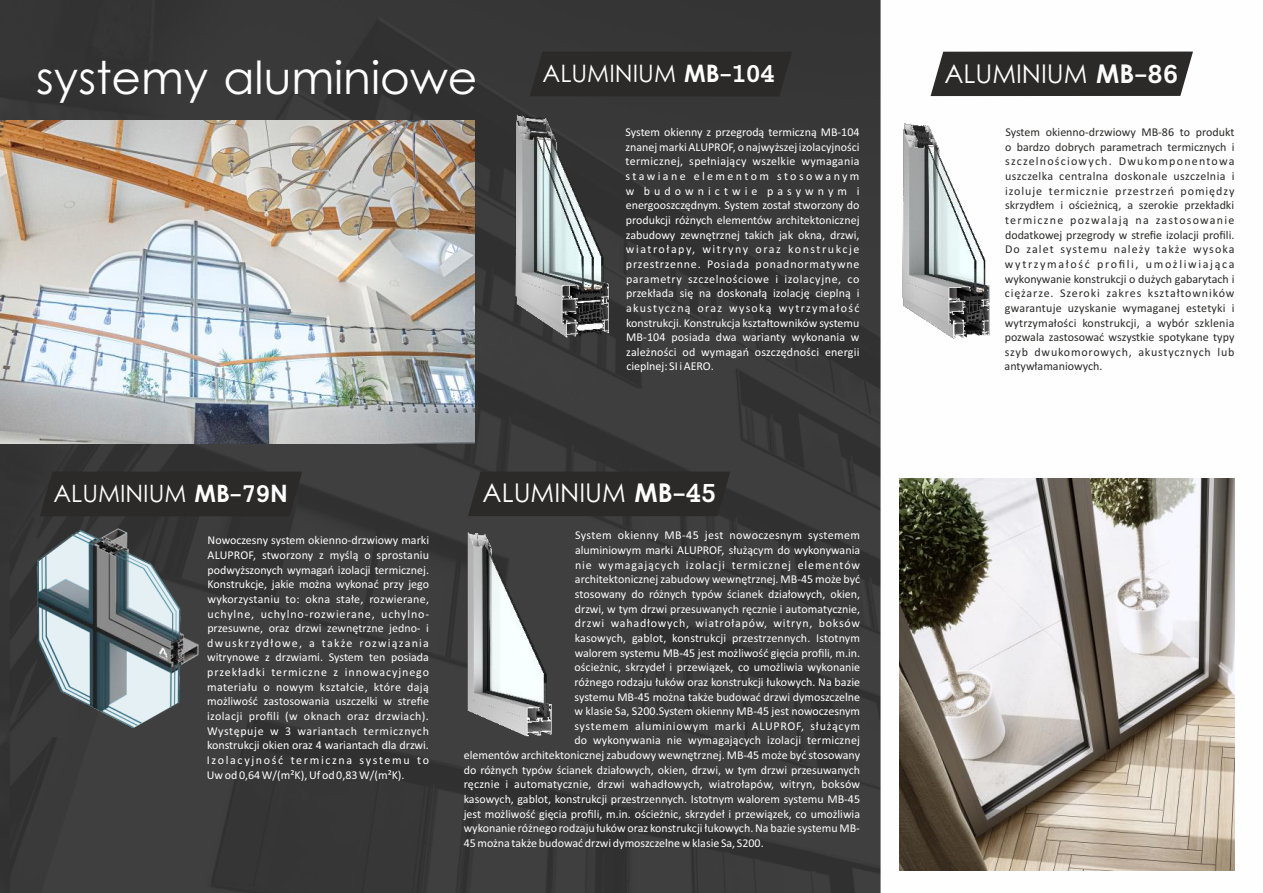
<style>
.page{position:relative;width:1263px;height:893px;background:#fff}
.page>*{position:absolute;margin:0;border:0;box-sizing:border-box;transform-origin:0 0}
.t1{font:45.6px "Levenim";color:#fefefe}
.t2{font:25.8px "Levenim";color:#fefefe}
.t3{font:24.15px "Levenim";color:#fefefe}
.t4{font:24px "Levenim";color:#fefefe}
.t5{font:12px/14.7px "Calibri";color:#fefefe;text-align:justify}
.t6{font:12px/14.7px "Calibri";letter-spacing:.055em;color:#2b2a29;text-align:justify}
.t7{font:12px "Calibri";letter-spacing:.075em;color:#fefefe}
.t8{font:12px "Calibri";letter-spacing:.065em;color:#fefefe}
.t9{font:12px "Calibri";letter-spacing:.03em;color:#fefefe}
.t10{font:12px "Calibri";letter-spacing:.06em;color:#fefefe}
.s1{font-weight:700}
</style>
<div class="page">
<img style="left:0;top:0;width:880px;height:893px">
<img style="left:0;top:120px;width:474px;height:324px">
<div style="left:530px;top:52px;width:262px;height:44px;background:#2b2a29"></div>
<div style="left:930px;top:52px;width:263px;height:44px;background:#2b2a29"></div>
<div style="left:40px;top:472px;width:262px;height:44px;background:#2b2a29"></div>
<div style="left:468px;top:472px;width:262px;height:44px;background:#2b2a29"></div>
<img style="left:902px;top:123px;width:88px;height:216px">
<img style="left:511px;top:106px;width:104px;height:239px">
<img style="left:464px;top:530px;width:92px;height:212px">
<img style="left:32px;top:527px;width:171px;height:205px">
<img style="left:899px;top:479px;width:335px;height:391px">
<h1 class="t1" style="left:36px;top:51px;width:443px">systemy aluminiowe</h1>
<h3 class="t3" style="left:542px;top:60px;width:234px">ALUMINIUM <span class="s1">MB-104</span></h3>
<h2 class="t2" style="left:944px;top:58px;width:235px">ALUMINIUM <span class="s1">MB-86</span></h2>
<p class="t5" style="left:625px;top:126px;width:236px">System okienny z przegrodą termiczną MB-104 znanej marki ALUPROF, o najwyższej izolacyjności termicznej, spełniający wszelkie wymagania stawiane elementom stosowanym w budownictwie pasywnym i energooszczędnym. System został stworzony do produkcji różnych elementów architektonicznej zabudowy zewnętrznej takich jak okna, drzwi, wiatrołapy, witryny oraz konstrukcje przestrzenne. Posiada ponadnormatywne parametry szczelnościowe i izolacyjne, co przekłada się na doskonałą izolację cieplną i akustyczną oraz wysoką wytrzymałość konstrukcji. Konstrukcja kształtowników systemu MB-104 posiada dwa warianty wykonania w zależności od wymagań oszczędności energii cieplnej: SI i AERO.</p>
<h3 class="t4" style="left:54px;top:480px;width:236px">ALUMINIUM <span class="s1">MB-79N</span></h3>
<h2 class="t2" style="left:483px;top:478px;width:235px">ALUMINIUM <span class="s1">MB-45</span></h2>
<p class="t9" style="left:575px;top:530px;width:287px">System okienny MB-45 jest nowoczesnym systemem</p>
<p class="t5" style="left:575px;top:544px;width:287px">aluminiowym marki ALUPROF, służącym do wykonywania</p>
<p class="t7" style="left:575px;top:560px;width:287px">nie wymagających izolacji termicznej elementów</p>
<p class="t5" style="left:575px;top:573px;width:287px">architektonicznej zabudowy wewnętrznej. MB-45 może być</p>
<p class="t5" style="left:575px;top:588px;width:287px">stosowany do różnych typów ścianek działowych, okien,</p>
<p class="t5" style="left:575px;top:602px;width:287px">drzwi, w tym drzwi przesuwanych ręcznie i automatycznie,</p>
<p class="t8" style="left:575px;top:618px;width:287px">drzwi wahadłowych, wiatrołapów, witryn, boksów</p>
<p class="t5" style="left:575px;top:632px;width:287px">kasowych, gablot, konstrukcji przestrzennych. Istotnym</p>
<p class="t5" style="left:575px;top:646px;width:287px">walorem systemu MB-45 jest możliwość gięcia profili, m.in.</p>
<p class="t5" style="left:575px;top:661px;width:287px">ościeżnic, skrzydeł i przewiązek, co umożliwia wykonanie</p>
<p class="t5" style="left:575px;top:675px;width:287px">różnego rodzaju łuków oraz konstrukcji łukowych. Na bazie</p>
<p class="t5" style="left:574px;top:690px;width:287px">systemu MB-45 można także budować drzwi dymoszczelne</p>
<p class="t5" style="left:574px;top:705px;width:287px">w klasie Sa, S200.System okienny MB-45 jest nowoczesnym</p>
<p class="t10" style="left:574px;top:721px;width:287px">systemem aluminiowym marki ALUPROF, służącym</p>
<p class="t5" style="left:574px;top:734px;width:287px">do wykonywania nie wymagających izolacji termicznej</p>
<p class="t5" style="left:464px;top:749px;width:398px">elementów architektonicznej zabudowy wewnętrznej. MB-45 może być stosowany</p>
<p class="t5" style="left:464px;top:763px;width:398px">do różnych typów ścianek działowych, okien, drzwi, w tym drzwi przesuwanych</p>
<p class="t5" style="left:464px;top:778px;width:398px">ręcznie i automatycznie, drzwi wahadłowych, wiatrołapów, witryn, boksów</p>
<p class="t5" style="left:464px;top:793px;width:398px">kasowych, gablot, konstrukcji przestrzennych. Istotnym walorem systemu MB-45</p>
<p class="t5" style="left:464px;top:807px;width:398px">jest możliwość gięcia profili, m.in. ościeżnic, skrzydeł i przewiązek, co umożliwia</p>
<p class="t5" style="left:464px;top:822px;width:398px">wykonanie różnego rodzaju łuków oraz konstrukcji łukowych. Na bazie systemu MB-</p>
<p class="t5" style="left:464px;top:837px;width:302px">45 można także budować drzwi dymoszczelne w klasie Sa, S200.</p>
<p class="t5" style="left:207px;top:534px;width:224px">Nowoczesny system okienno-drzwiowy marki ALUPROF, stworzony z myślą o sprostaniu podwyższonych wymagań izolacji termicznej.<br>Konstrukcje, jakie można wykonać przy jego wykorzystaniu to: okna stałe, rozwierane, uchylne, uchylno-rozwierane, uchylno&shy;przesuwne, oraz drzwi zewnętrzne jedno- i dwuskrzydłowe, a także rozwiązania witrynowe z drzwiami. System ten posiada przekładki termiczne z innowacyjnego materiału o nowym kształcie, które dają możliwość zastosowania uszczelki w strefie izolacji profili (w oknach oraz drzwiach).<br>Występuje w 3 wariantach termicznych konstrukcji okien oraz 4 wariantach dla drzwi.<br>Izolacyjność termiczna systemu to Uw od 0,64 W/(m²K), Uf od 0,83 W/(m²K).</p>
<p class="t6" style="left:1005px;top:126px;width:231px">System okienno-drzwiowy MB-86 to produkt o bardzo dobrych parametrach termicznych i szczelnościowych. Dwukomponentowa uszczelka centralna doskonale uszczelnia i izoluje termicznie przestrzeń pomiędzy skrzydłem i ościeżnicą, a szerokie przekładki termiczne pozwalają na zastosowanie dodatkowej przegrody w strefie izolacji profili.<br>Do zalet systemu należy także wysoka wytrzymałość profili, umożliwiająca wykonywanie konstrukcji o dużych gabarytach i ciężarze. Szeroki zakres kształtowników gwarantuje uzyskanie wymaganej estetyki i wytrzymałości konstrukcji, a wybór szklenia pozwala zastosować wszystkie spotykane typy szyb dwukomorowych, akustycznych lub antywłamaniowych.</p>
</div>
